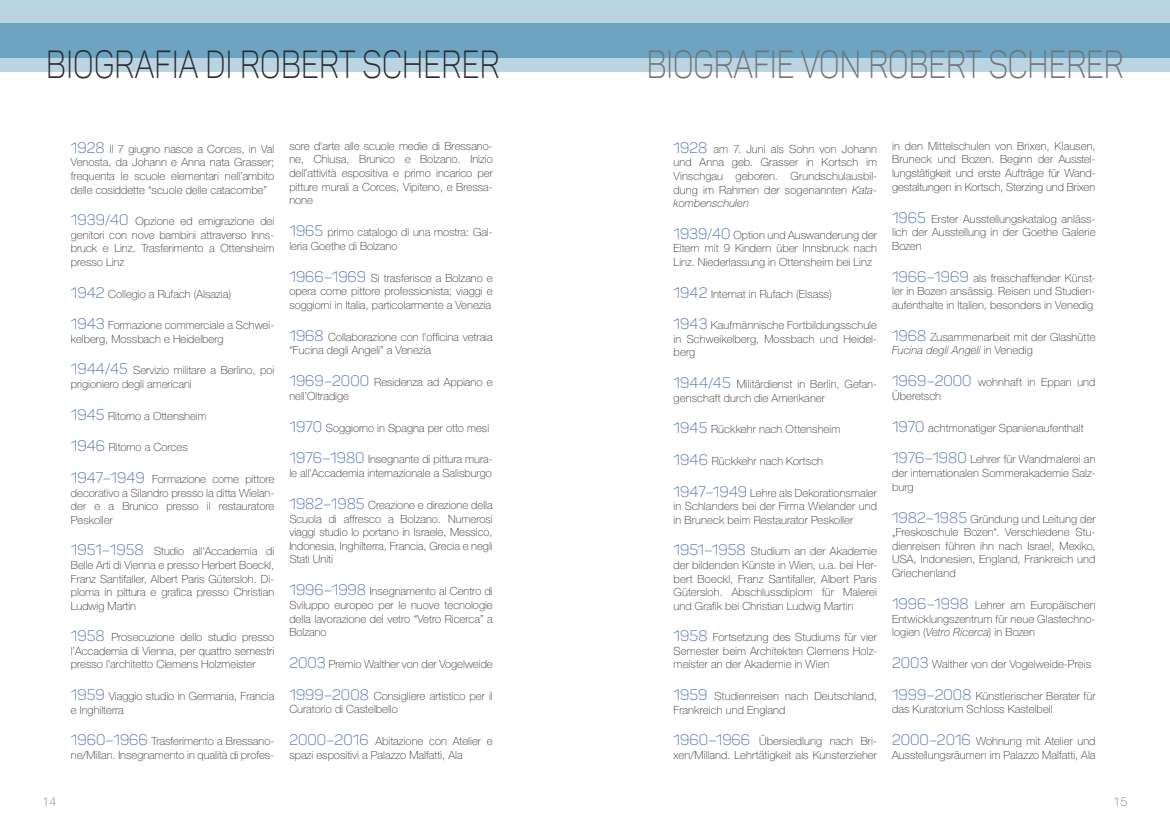
<style>
.page{position:relative;width:1170px;height:833px;background:#fff}
.page>*{position:absolute;margin:0;border:0;box-sizing:border-box;transform-origin:0 0}
.t1{font:38.75px "Panton Light Caps";color:#747577;scale:.8 1}
.t2{font:38.75px "Panton Light Caps";color:#2d2c2e;scale:.8 1}
.t3{font:100 12.5px "Helvetica Neue LT Pro";color:#747577}
.t4{font:100 11.25px/13.6px "Helvetica Neue LT Pro";color:#2d2c2e;text-align:justify}
.s1{font-family:"Panton Light Caps";font-weight:400;font-size:15px;color:#4f71b0}
.s2{font-style:italic}
</style>
<div class="page">
<div style="left:0;top:0;width:1169px;height:72px;background:#bad4e2"></div>
<div style="left:0;top:23px;width:1169px;height:34px;background:#6ca4c1"></div>
<h1 class="t2" style="left:46px;top:41px;width:22px">BIOGRAFIA</h1>
<h1 class="t2" style="left:205px;top:41px;width:68px">DI ROBERT</h1>
<h1 class="t2" style="left:362px;top:41px;width:26px">SCHERER</h1>
<h1 class="t1" style="left:646px;top:41px;width:21px">BIOGRAFIE</h1>
<h1 class="t1" style="left:800px;top:41px;width:109px">VON ROBERT</h1>
<h1 class="t1" style="left:988px;top:41px;width:25px">SCHERER</h1>
<p class="t4" style="left:71px;top:142px;width:205px"><span class="s1">1928</span> Il 7 giugno nasce a Corces, in Val Venosta, da Johann e Anna nata Grasser; frequenta le scuole elementari nell’ambito delle cosiddette “scuole delle catacombe”</p>
<p class="t4" style="left:71px;top:214px;width:205px"><span class="s1">1939/40</span> Opzione ed emigrazione dei genitori con nove bambini attraverso Inns&shy;bruck e Linz. Trasferimento a Ottensheim presso Linz</p>
<p class="t4" style="left:71px;top:287px;width:162px"><span class="s1">1942</span> Collegio a Rufach (Alsazia)</p>
<p class="t4" style="left:71px;top:318px;width:205px"><span class="s1">1943</span> Formazione commerciale a Schwei&shy;kelberg, Mossbach e Heidelberg</p>
<p class="t4" style="left:71px;top:364px;width:205px"><span class="s1">1944/45</span> Servizio militare a Berlino, poi prigioniero degli americani</p>
<p class="t4" style="left:71px;top:409px;width:137px"><span class="s1">1945</span> Ritorno a Ottensheim</p>
<p class="t4" style="left:71px;top:440px;width:118px"><span class="s1">1946</span> Ritorno a Corces</p>
<p class="t4" style="left:71px;top:472px;width:205px"><span class="s1">1947–1949</span> Formazione come pittore decorativo a Silandro presso la ditta Wielan&shy;der e a Brunico presso il restauratore Peskoller</p>
<p class="t4" style="left:71px;top:544px;width:205px"><span class="s1">1951–1958</span> Studio all‘Accademia di Belle Arti di Vienna e presso Herbert Boeckl, Franz Santifaller, Albert Paris Gütersloh. Di&shy;ploma in pittura e grafica presso Christian Ludwig Martin</p>
<p class="t4" style="left:71px;top:630px;width:205px"><span class="s1">1958</span> Prosecuzione dello studio presso l’Accademia di Vienna, per quattro semestri presso l’architetto Clemens Holzmeister</p>
<p class="t4" style="left:71px;top:689px;width:205px"><span class="s1">1959</span> Viaggio studio in Germania, Francia e Inghilterra</p>
<p class="t4" style="left:71px;top:734px;width:205px"><span class="s1">1960–1966</span> Trasferimento a Bressano&shy;ne/Millan. Insegnamento in qualità di profes-</p>
<p class="t4" style="left:289px;top:139px;width:205px">sore d‘arte alle scuole medie di Bressano&shy;ne, Chiusa, Brunico e Bolzano. Inizio dell’attività espositiva e primo incarico per pitture murali a Corces, Vipiteno, e Bressa&shy;none</p>
<p class="t4" style="left:289px;top:225px;width:205px"><span class="s1">1965</span> primo catalogo di una mostra: Gal&shy;leria Goethe di Bolzano</p>
<p class="t4" style="left:289px;top:271px;width:205px"><span class="s1">1966–1969</span> Si trasferisce a Bolzano e opera come pittore professionista; viaggi e soggiorni in Italia, particolarmente a Venezia</p>
<p class="t4" style="left:289px;top:330px;width:205px"><span class="s1">1968</span> Collaborazione con l’officina vetraia “Fucina degli Angeli” a Venezia</p>
<p class="t4" style="left:289px;top:375px;width:205px"><span class="s1">1969–2000</span> Residenza ad Appiano e nell’Oltradige</p>
<p class="t4" style="left:289px;top:421px;width:201px"><span class="s1">1970</span> Soggiorno in Spagna per otto mesi</p>
<p class="t4" style="left:289px;top:452px;width:205px"><span class="s1">1976–1980</span> Insegnante di pittura mura&shy;le all’Accademia internazionale a Salisburgo</p>
<p class="t4" style="left:289px;top:498px;width:205px"><span class="s1">1982–1985</span> Creazione e direzione della Scuola di affresco a Bolzano. Numerosi viaggi studio lo portano in Israele, Messico, Indonesia, Inghilterra, Francia, Grecia e negli Stati Uniti</p>
<p class="t4" style="left:289px;top:584px;width:205px"><span class="s1">1996–1998</span> Insegnamento al Centro di Sviluppo europeo per le nuove tecnologie della lavorazione del vetro “Vetro Ricerca” a Bolzano</p>
<p class="t4" style="left:289px;top:657px;width:205px"><span class="s1">2003</span> Premio Walther von der Vogelweide</p>
<p class="t4" style="left:289px;top:689px;width:205px"><span class="s1">1999–2008</span> Consigliere artistico per il<br>Curatorio di Castelbello</p>
<p class="t4" style="left:289px;top:734px;width:205px"><span class="s1">2000–2016</span> Abitazione con Atelier e spazi espositivi a Palazzo Malfatti, Ala</p>
<p class="t4" style="left:673px;top:142px;width:205px"><span class="s1">1928</span> am 7. Juni als Sohn von Johann und Anna geb. Grasser in Kortsch im Vinschgau geboren. Grundschulausbil&shy;dung im Rahmen der sogenannten <span class="s2">Kata&shy;kombenschulen</span></p>
<p class="t4" style="left:673px;top:228px;width:205px"><span class="s1">1939/40</span> Option und Auswanderung der Eltern mit 9 Kindern über Innsbruck nach Linz. Niederlassung in Ottensheim bei Linz</p>
<p class="t4" style="left:673px;top:287px;width:160px"><span class="s1">1942</span> Internat in Rufach (Elsass)</p>
<p class="t4" style="left:673px;top:318px;width:205px"><span class="s1">1943</span> Kaufmännische Fortbildungsschule in Schweikelberg, Mossbach und Heidel&shy;berg</p>
<p class="t4" style="left:673px;top:377px;width:205px"><span class="s1">1944/45</span> Militärdienst in Berlin, Gefan&shy;genschaft durch die Amerikaner</p>
<p class="t4" style="left:673px;top:422px;width:168px"><span class="s1">1945</span> Rückkehr nach Ottensheim</p>
<p class="t4" style="left:673px;top:454px;width:151px"><span class="s1">1946</span> Rückkehr nach Kortsch</p>
<p class="t4" style="left:673px;top:486px;width:205px"><span class="s1">1947–1949</span> Lehre als Dekorationsmaler in Schlanders bei der Firma Wielander und in Bruneck beim Restaurator Peskoller</p>
<p class="t4" style="left:673px;top:544px;width:205px"><span class="s1">1951–1958</span> Studium an der Akademie der bildenden Künste in Wien, u.a. bei Her&shy;bert Boeckl, Franz Santifaller, Albert Paris Gütersloh. Abschlussdiplom für Malerei und Grafik bei Christian Ludwig Martin</p>
<p class="t4" style="left:673px;top:630px;width:205px"><span class="s1">1958</span> Fortsetzung des Studiums für vier Semester beim Architekten Clemens Holz&shy;meister an der Akademie in Wien</p>
<p class="t4" style="left:673px;top:689px;width:205px"><span class="s1">1959</span> Studienreisen nach Deutschland,<br>Frankreich und England</p>
<p class="t4" style="left:673px;top:734px;width:205px"><span class="s1">1960–1966</span> Übersiedlung nach Bri&shy;xen/Milland. Lehrtätigkeit als Kunsterzieher</p>
<p class="t4" style="left:892px;top:139px;width:205px">in den Mittelschulen von Brixen, Klausen, Bruneck und Bozen. Beginn der Ausstel&shy;lungstätigkeit und erste Aufträge für Wand&shy;gestaltungen in Kortsch, Sterzing und Brixen</p>
<p class="t4" style="left:892px;top:212px;width:205px"><span class="s1">1965</span> Erster Ausstellungskatalog anläss&shy;lich der Ausstellung in der Goethe Galerie Bozen</p>
<p class="t4" style="left:892px;top:271px;width:205px"><span class="s1">1966–1969</span> als freischaffender Künst&shy;ler in Bozen ansässig. Reisen und Studien&shy;aufenthalte in Italien, besonders in Venedig</p>
<p class="t4" style="left:892px;top:330px;width:205px"><span class="s1">1968</span> Zusammenarbeit mit der Glashütte<br><span class="s2">Fucina degli Angeli</span> in Venedig</p>
<p class="t4" style="left:892px;top:375px;width:205px"><span class="s1">1969–2000</span> wohnhaft in Eppan und<br>Überetsch</p>
<p class="t4" style="left:892px;top:421px;width:193px"><span class="s1">1970</span> achtmonatiger Spanienaufenthalt</p>
<p class="t4" style="left:892px;top:452px;width:205px"><span class="s1">1976–1980</span> Lehrer für Wandmalerei an der internationalen Sommerakademie Salz&shy;burg</p>
<p class="t4" style="left:892px;top:512px;width:205px"><span class="s1">1982–1985</span> Gründung und Leitung der „Freskoschule Bozen“. Verschiedene Stu&shy;dienreisen führen ihn nach Israel, Mexiko, USA, Indonesien, England, Frankreich und Griechenland</p>
<p class="t4" style="left:892px;top:598px;width:205px"><span class="s1">1996–1998</span> Lehrer am Europäischen Entwicklungszentrum für neue Glastechno&shy;logien (<span class="s2">Vetro Ricerca</span>) in Bozen</p>
<p class="t4" style="left:892px;top:657px;width:200px"><span class="s1">2003</span> Walther von der Vogelweide-Preis</p>
<p class="t4" style="left:892px;top:689px;width:205px"><span class="s1">1999–2008</span> Künstlerischer Berater für das Kuratorium Schloss Kastelbell</p>
<p class="t4" style="left:892px;top:734px;width:205px"><span class="s1">2000–2016</span> Wohnung mit Atelier und<br>Ausstellungsräumen im Palazzo Malfatti, Ala</p>
<p class="t3" style="left:43px;top:795px;width:15px">14</p>
<p class="t3" style="left:1113px;top:795px;width:15px">15</p>
</div>
